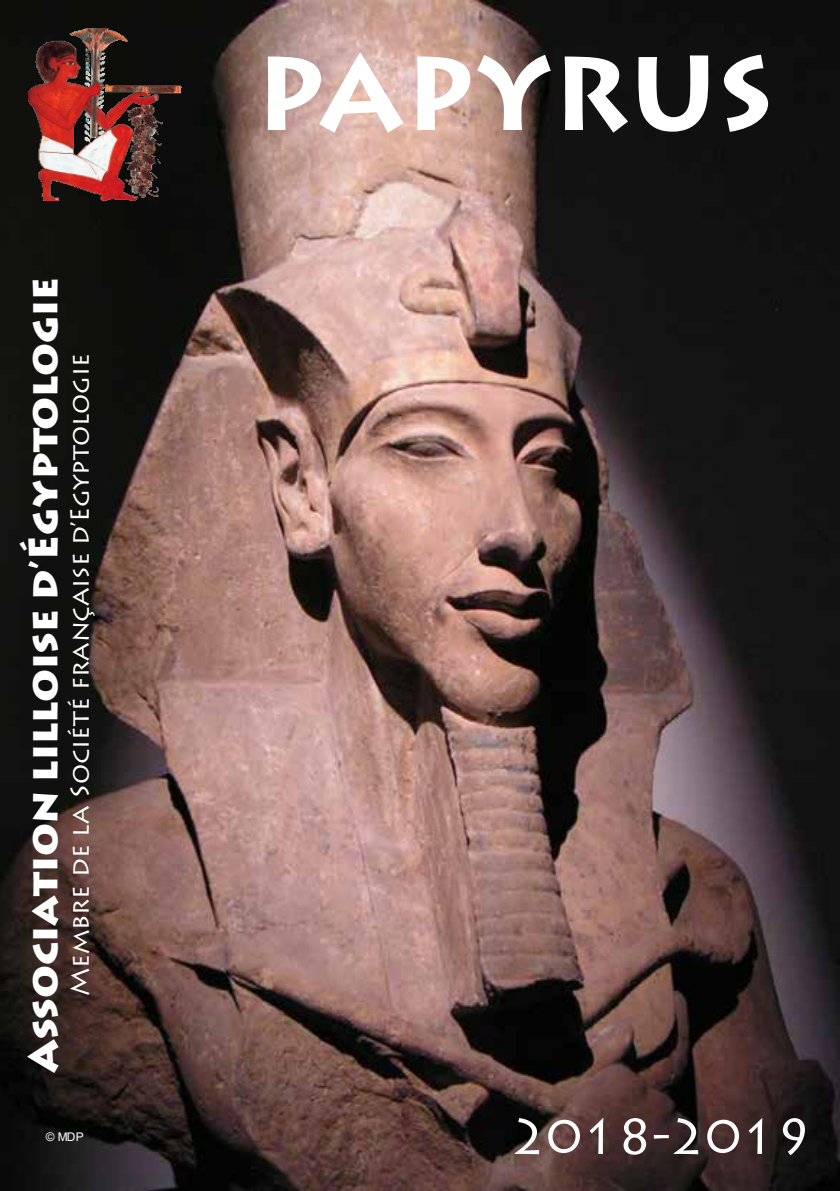
<style>
.page{position:relative;width:840px;height:1191px;background:#fff}
.page>*{position:absolute;margin:0;border:0;box-sizing:border-box;transform-origin:0 0}
.t1{font:700 104px "Lithos Pro";color:#fff}
.t2{font:50px "Lithos Pro";color:#fff}
.t3{font:900 40px "Lithos Pro";color:#fff}
.t4{font:26px "Lithos Pro";color:#fff}
.t5{font:12px "Arial";color:#fff}
</style>
<div class="page">
<img style="left:0;top:0;width:839px;height:1191px">
<img style="left:28px;top:28px;width:153px;height:174px">
<h3 class="t3" style="left:19px;top:1073px;width:797px;rotate:-90deg">Association lilloise d’Égyptologie</h3>
<p class="t4" style="left:65px;top:996px;width:644px;rotate:-90deg">Membre de la Société française d’Egyptologie</p>
<p class="t5" style="left:46px;top:1128px;width:39px">© MDP</p>
<h1 class="t1" style="left:255px;top:31px;width:519px">PAPYRUS</h1>
<h2 class="t2" style="left:510px;top:1107px;width:302px">2018-2019</h2>
</div>
